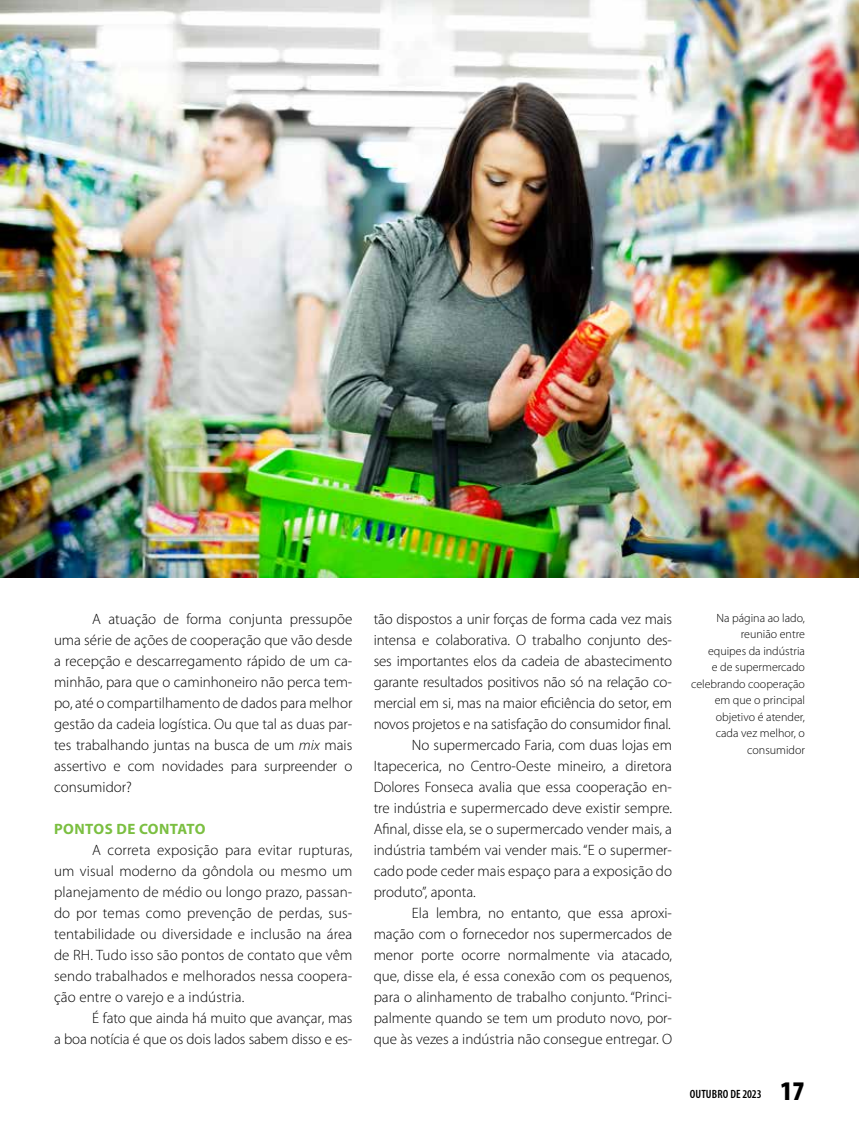
<style>
.page{position:relative;width:859px;height:1132px;background:#fff}
.page>*{position:absolute;margin:0;border:0;box-sizing:border-box;transform-origin:0 0}
.t1{font:900 condensed 27px "Myriad Pro";color:#000}
.t2{font:300 15px/21px "Myriad Pro";color:#000;text-align:justify}
.t3{font:700 15px "Myriad Pro";letter-spacing:.03em;color:#7bbf41}
.t4{font:300 12px/16.5px "Myriad Pro";color:#000;text-align:right}
.t5{font:600 condensed 12px "Myriad Pro";letter-spacing:.01em;color:#000}
.s1{font-style:italic}
</style>
<div class="page">
<img style="left:0;top:0;width:859px;height:577px">
<p class="t2" style="left:54px;top:608px;width:300px;text-indent:38px">A atuação de forma conjunta pressupõe uma série de ações de cooperação que vão desde a recepção e descarregamento rápido de um ca&shy;minhão, para que o caminhoneiro não perca tem&shy;po, até o compartilhamento de dados para melhor gestão da cadeia logística. Ou que tal as duas par&shy;tes trabalhando juntas na busca de um <span class="s1">mix</span> mais assertivo e com novidades para surpreender o consumidor?</p>
<p class="t3" style="left:54px;top:818px;width:153px">PONTOS DE CONTATO</p>
<p class="t2" style="left:54px;top:839px;width:300px;text-indent:38px">A correta exposição para evitar rupturas, um visual moderno da gôndola ou mesmo um planejamento de médio ou longo prazo, passan&shy;do por temas como prevenção de perdas, sus&shy;tentabilidade ou diversidade e inclusão na área de RH. Tudo isso são pontos de contato que vêm sendo trabalhados e melhorados nessa coopera&shy;ção entre o varejo e a indústria.</p>
<p class="t2" style="left:54px;top:1007px;width:300px;text-align:right">É fato que ainda há muito que avançar, mas<br>a boa notícia é que os dois lados sabem disso e es-</p>
<p class="t2" style="left:374px;top:608px;width:300px">tão dispostos a unir forças de forma cada vez mais</p>
<p class="t2" style="left:374px;top:629px;width:300px">intensa e colaborativa. O trabalho conjunto des-</p>
<p class="t2" style="left:374px;top:650px;width:300px">ses importantes elos da cadeia de abastecimento</p>
<p class="t2" style="left:374px;top:671px;width:300px">garante resultados positivos não só na relação co-</p>
<p class="t2" style="left:374px;top:692px;width:300px">mercial em si, mas na maior eficiência do setor, em</p>
<p class="t2" style="left:374px;top:713px;width:299px">novos projetos e na satisfação do consumidor final.</p>
<p class="t2" style="left:412px;top:734px;width:262px">No supermercado Faria, com duas lojas em</p>
<p class="t2" style="left:374px;top:755px;width:300px">Itapecerica, no Centro-Oeste mineiro, a diretora</p>
<p class="t2" style="left:374px;top:776px;width:300px">Dolores Fonseca avalia que essa cooperação en-</p>
<p class="t2" style="left:374px;top:797px;width:300px">tre indústria e supermercado deve existir sempre.</p>
<p class="t2" style="left:374px;top:818px;width:300px">Afinal, disse ela, se o supermercado vender mais, a</p>
<p class="t2" style="left:374px;top:839px;width:300px">indústria também vai vender mais. “E o supermer-</p>
<p class="t2" style="left:374px;top:860px;width:300px">cado pode ceder mais espaço para a exposição do</p>
<p class="t2" style="left:374px;top:881px;width:104px">produto”, aponta.</p>
<p class="t2" style="left:412px;top:902px;width:262px">Ela lembra, no entanto, que essa aproxi-</p>
<p class="t2" style="left:374px;top:923px;width:300px">mação com o fornecedor nos supermercados de</p>
<p class="t2" style="left:374px;top:944px;width:300px">menor porte ocorre normalmente via atacado,</p>
<p class="t2" style="left:374px;top:965px;width:300px">que, disse ela, é essa conexão com os pequenos,</p>
<p class="t2" style="left:374px;top:986px;width:300px">para o alinhamento de trabalho conjunto. “Princi-</p>
<p class="t2" style="left:374px;top:1007px;width:300px">palmente quando se tem um produto novo, por-</p>
<p class="t2" style="left:374px;top:1028px;width:300px">que às vezes a indústria não consegue entregar. O</p>
<p class="t4" style="left:691px;top:609px;width:115px">Na página ao lado, reunião entre<br>equipes da indústria<br>e de supermercado celebrando cooperação em que o principal objetivo é atender, cada vez melhor, o consumidor</p>
<p class="t5" style="left:690px;top:1086px;width:73px">OUTUBRO DE 2023</p>
<h1 class="t1" style="left:780px;top:1073px;width:25px">17</h1>
</div>
